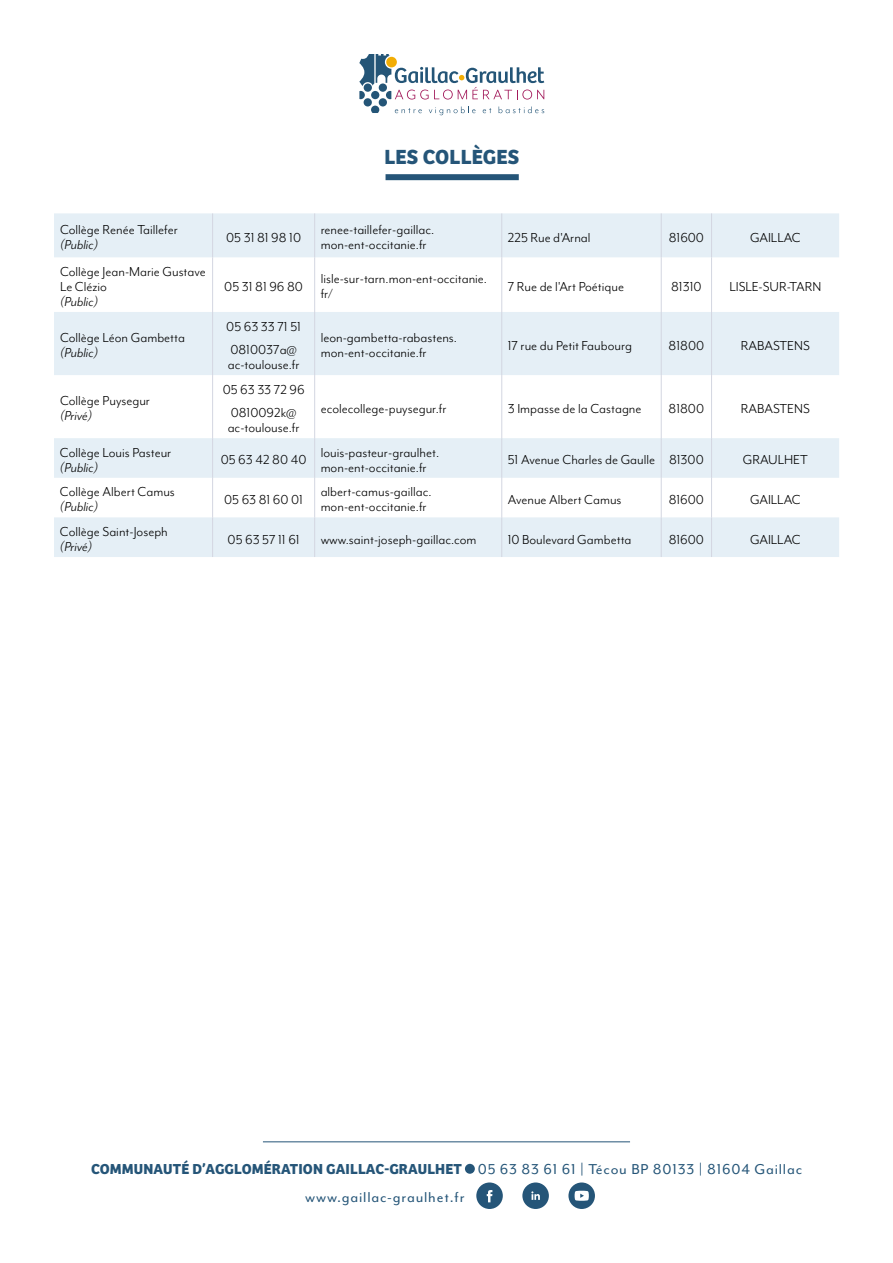
<style>
.page{position:relative;width:893px;height:1263px;background:#fff}
.page>*{position:absolute;margin:0;border:0;box-sizing:border-box;transform-origin:0 0}
.t1{font:700 21.3px "Bree";letter-spacing:.01em;color:#255578}
.t2{font:16.5px "Mr Eaves Mod OT";letter-spacing:.05em;color:#255578}
.t3{font:15px/15px "Mr Eaves Mod OT";color:#000}
.t4{font:700 15px "Bree";letter-spacing:.01em;color:#255578}
.t5{font:italic 15px "Mr Eaves Mod OT";color:#000}
.s1{font-family:"Mr Eaves Mod OT";font-weight:400;font-size:16.5px}
</style>
<div class="page">
<div style="left:379px;top:98px;width:8px;height:8px;background:#245577;border-radius:50%"></div>
<div style="left:364px;top:98px;width:8px;height:8px;background:#245577;border-radius:50%"></div>
<svg style="left:371px;top:106px;width:8px;height:7px"></svg>
<svg style="left:395px;top:108px;width:27px;height:5px"></svg>
<svg style="left:429px;top:107px;width:46px;height:8px"></svg>
<svg style="left:483px;top:108px;width:8px;height:5px"></svg>
<svg style="left:499px;top:107px;width:45px;height:6px"></svg>
<svg style="left:359px;top:54px;width:185px;height:46px"></svg>
<div style="left:465px;top:1164px;width:10px;height:10px;background:#255578;border-radius:50%"></div>
<hr style="left:263px;top:1141px;width:367px;height:1px;background:#255578">
<svg style="left:476px;top:1182px;width:27px;height:27px"></svg>
<svg style="left:522px;top:1182px;width:27px;height:27px"></svg>
<svg style="left:568px;top:1182px;width:27px;height:27px"></svg>
<div style="left:386px;top:174px;width:133px;height:6px;background:#255578"></div>
<svg style="left:54px;top:213px;width:785px;height:344px;fill:#e5eff6"></svg>
<hr style="left:212px;top:213px;width:1px;height:44px;background:#d3d6e1">
<hr style="left:314px;top:213px;width:1px;height:44px;background:#d3d6e1">
<hr style="left:501px;top:213px;width:1px;height:44px;background:#d3d6e1">
<hr style="left:661px;top:213px;width:1px;height:44px;background:#d3d6e1">
<hr style="left:711px;top:213px;width:1px;height:44px;background:#d3d6e1">
<hr style="left:212px;top:257px;width:1px;height:55px;background:#d3d6e1">
<hr style="left:314px;top:257px;width:1px;height:55px;background:#d3d6e1">
<hr style="left:501px;top:257px;width:1px;height:55px;background:#d3d6e1">
<hr style="left:661px;top:257px;width:1px;height:55px;background:#d3d6e1">
<hr style="left:711px;top:257px;width:1px;height:55px;background:#d3d6e1">
<hr style="left:212px;top:312px;width:1px;height:63px;background:#d3d6e1">
<hr style="left:314px;top:312px;width:1px;height:63px;background:#d3d6e1">
<hr style="left:501px;top:312px;width:1px;height:63px;background:#d3d6e1">
<hr style="left:661px;top:312px;width:1px;height:63px;background:#d3d6e1">
<hr style="left:711px;top:312px;width:1px;height:63px;background:#d3d6e1">
<hr style="left:212px;top:375px;width:1px;height:63px;background:#d3d6e1">
<hr style="left:314px;top:375px;width:1px;height:63px;background:#d3d6e1">
<hr style="left:501px;top:375px;width:1px;height:63px;background:#d3d6e1">
<hr style="left:661px;top:375px;width:1px;height:63px;background:#d3d6e1">
<hr style="left:711px;top:375px;width:1px;height:63px;background:#d3d6e1">
<hr style="left:212px;top:438px;width:1px;height:40px;background:#d3d6e1">
<hr style="left:314px;top:438px;width:1px;height:40px;background:#d3d6e1">
<hr style="left:501px;top:438px;width:1px;height:40px;background:#d3d6e1">
<hr style="left:661px;top:438px;width:1px;height:40px;background:#d3d6e1">
<hr style="left:711px;top:438px;width:1px;height:40px;background:#d3d6e1">
<hr style="left:212px;top:478px;width:1px;height:39px;background:#d3d6e1">
<hr style="left:314px;top:478px;width:1px;height:39px;background:#d3d6e1">
<hr style="left:501px;top:478px;width:1px;height:39px;background:#d3d6e1">
<hr style="left:661px;top:478px;width:1px;height:39px;background:#d3d6e1">
<hr style="left:711px;top:478px;width:1px;height:39px;background:#d3d6e1">
<hr style="left:212px;top:517px;width:1px;height:40px;background:#d3d6e1">
<hr style="left:314px;top:517px;width:1px;height:40px;background:#d3d6e1">
<hr style="left:501px;top:517px;width:1px;height:40px;background:#d3d6e1">
<hr style="left:661px;top:517px;width:1px;height:40px;background:#d3d6e1">
<hr style="left:711px;top:517px;width:1px;height:40px;background:#d3d6e1">
<h1 class="t1" style="left:384px;top:140px;width:137px">LES COLLÈGES</h1>
<p class="t3" style="left:60px;top:222px;width:119px">Collège Renée Taillefer</p>
<p class="t5" style="left:60px;top:237px;width:40px">(Public)</p>
<p class="t3" style="left:60px;top:264px;width:147px">Collège Jean-Marie Gustave<br>Le Clézio</p>
<p class="t5" style="left:60px;top:293px;width:40px">(Public)</p>
<p class="t3" style="left:60px;top:331px;width:127px">Collège Léon Gambetta</p>
<p class="t5" style="left:60px;top:345px;width:40px">(Public)</p>
<p class="t3" style="left:60px;top:394px;width:92px">Collège Puysegur</p>
<p class="t5" style="left:60px;top:408px;width:34px">(Privé)</p>
<p class="t3" style="left:60px;top:445px;width:113px">Collège Louis Pasteur</p>
<p class="t5" style="left:60px;top:459px;width:40px">(Public)</p>
<p class="t3" style="left:60px;top:485px;width:116px">Collège Albert Camus</p>
<p class="t5" style="left:60px;top:499px;width:40px">(Public)</p>
<p class="t3" style="left:60px;top:524px;width:109px">Collège Saint-Joseph</p>
<p class="t5" style="left:60px;top:538px;width:34px">(Privé)</p>
<p class="t3" style="left:226px;top:230px;width:76px">05 31 81 98 10</p>
<p class="t3" style="left:321px;top:222px;width:115px">renee-taillefer-gaillac. mon-ent-occitanie.fr</p>
<p class="t3" style="left:508px;top:230px;width:84px">225 Rue d'Arnal</p>
<p class="t3" style="left:669px;top:230px;width:37px">81600</p>
<p class="t3" style="left:750px;top:230px;width:52px">GAILLAC</p>
<p class="t3" style="left:224px;top:279px;width:80px">05 31 81 96 80</p>
<p class="t3" style="left:321px;top:272px;width:168px">lisle-sur-tarn.mon-ent-occitanie. fr/</p>
<p class="t3" style="left:508px;top:279px;width:118px">7 Rue de l'Art Poétique</p>
<p class="t3" style="left:671px;top:279px;width:32px">81310</p>
<p class="t3" style="left:729px;top:279px;width:93px">LISLE-SUR-TARN</p>
<p class="t3" style="left:226px;top:314px;width:76px;line-height:23.5px">05 63 33 71 51<br>0810037a@</p>
<p class="t3" style="left:228px;top:357px;width:73px">ac-toulouse.fr</p>
<p class="t3" style="left:223px;top:378px;width:83px;line-height:23.5px;text-align:center">05 63 33 72 96<br>0810092k@</p>
<p class="t3" style="left:228px;top:420px;width:73px">ac-toulouse.fr</p>
<p class="t3" style="left:321px;top:331px;width:138px">leon-gambetta-rabastens. mon-ent-occitanie.fr</p>
<p class="t3" style="left:508px;top:338px;width:126px">17 rue du Petit Faubourg</p>
<p class="t3" style="left:669px;top:338px;width:37px">81800</p>
<p class="t3" style="left:741px;top:338px;width:71px">RABASTENS</p>
<p class="t3" style="left:321px;top:401px;width:127px">ecolecollege-puysegur.fr</p>
<p class="t3" style="left:508px;top:401px;width:135px">3 Impasse de la Castagne</p>
<p class="t3" style="left:669px;top:401px;width:37px">81800</p>
<p class="t3" style="left:741px;top:401px;width:71px">RABASTENS</p>
<p class="t3" style="left:221px;top:452px;width:87px">05 63 42 80 40</p>
<p class="t3" style="left:321px;top:445px;width:120px">louis-pasteur-graulhet. mon-ent-occitanie.fr</p>
<p class="t3" style="left:508px;top:452px;width:197px">51 Avenue Charles de Gaulle 81300</p>
<p class="t3" style="left:743px;top:452px;width:66px">GRAULHET</p>
<p class="t3" style="left:224px;top:492px;width:80px">05 63 81 60 01</p>
<p class="t3" style="left:321px;top:485px;width:113px">albert-camus-gaillac. mon-ent-occitanie.fr</p>
<p class="t3" style="left:508px;top:492px;width:115px">Avenue Albert Camus</p>
<p class="t3" style="left:669px;top:492px;width:37px">81600</p>
<p class="t3" style="left:750px;top:492px;width:52px">GAILLAC</p>
<p class="t3" style="left:228px;top:532px;width:74px">05 63 57 11 61</p>
<p class="t3" style="left:321px;top:532px;width:157px">www.saint-joseph-gaillac.com</p>
<p class="t3" style="left:508px;top:532px;width:125px">10 Boulevard Gambetta</p>
<p class="t3" style="left:669px;top:532px;width:37px">81600</p>
<p class="t3" style="left:750px;top:532px;width:52px">GAILLAC</p>
<p class="t4" style="left:91px;top:1157px;width:712px">COMMUNAUTÉ D’AGGLOMÉRATION GAILLAC-GRAULHET <span class="s1">05 63 83 61 61 | Técou BP 80133 | 81604 Gaillac</span></p>
<p class="t2" style="left:305px;top:1188px;width:161px">www.gaillac-graulhet.fr</p>
</div>
